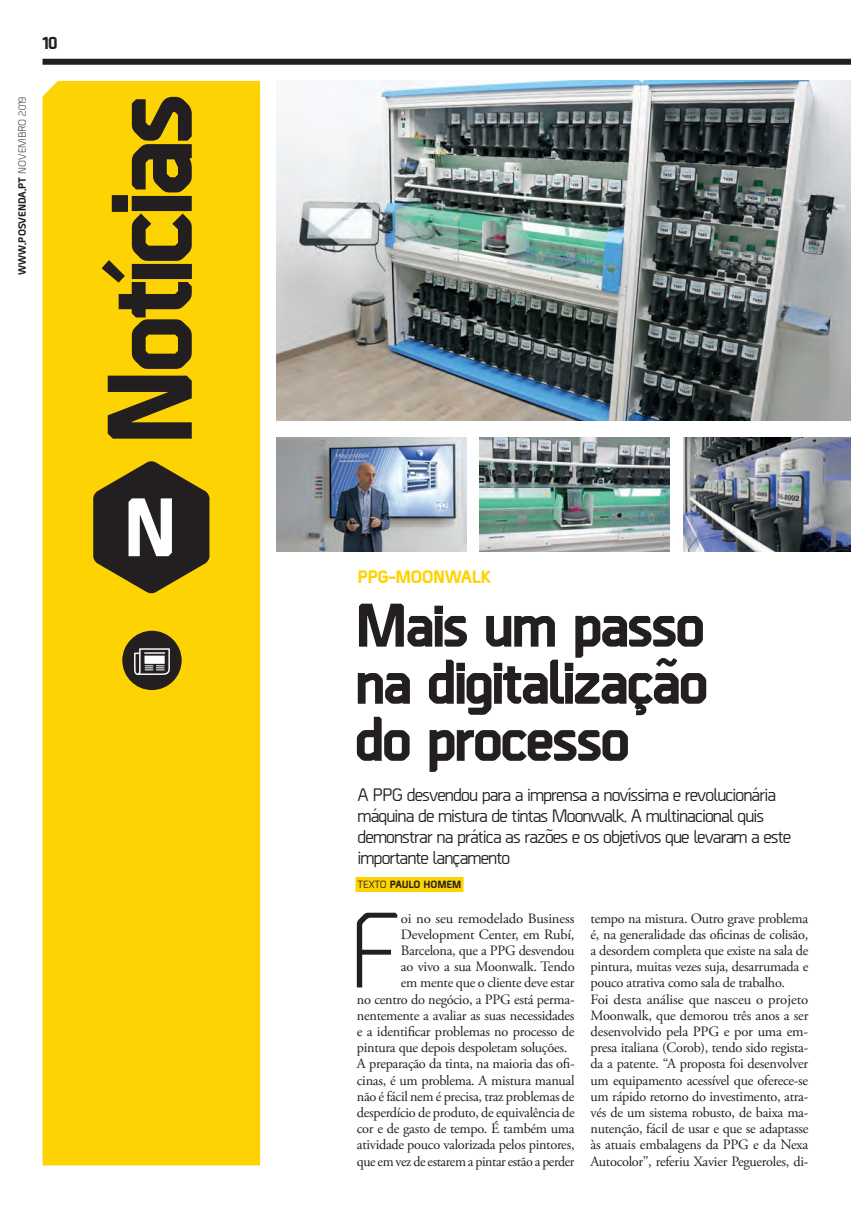
<style>
.page{position:relative;width:851px;height:1212px;background:#fff}
.page>*{position:absolute;margin:0;border:0;box-sizing:border-box;transform-origin:0 0}
._1_titulo_34pt{font:800 120px "Borda";letter-spacing:-.045em;color:#231f20}
.TEXTO1{font:106.8px "Borda";color:#231f20}
._1_titulo_34pt-2{font:800 82.65px "Borda";color:#fff}
._1_titulo_34pt-3{font:800 61.5px "Borda";letter-spacing:-.045em;color:#231f20}
.t1{font:500 18px/21px "Borda";letter-spacing:-.05em;color:#231f20}
._1_titulo_34pt-4{font:800 18px "Borda";letter-spacing:-.035em;color:#fed304}
.t2{font:800 18px "Borda";color:#231f20}
.TEXTO1-2{font:14.25px/16.2px "Adobe Garamond Pro";letter-spacing:-.02em;color:#231f20;text-align:justify}
.t3{font:800 10.5px "Borda";color:#231f20}
.s1{font-weight:400}
.s2{font-weight:500}
</style>
<div class="page">
<div style="left:43px;top:81px;width:217px;height:1084px;background:#fed304"></div>
<svg style="left:93px;top:461px;width:116px;height:133px"></svg>
<div style="left:355px;top:877px;width:108px;height:15px;background:#fed304"></div>
<div style="left:122px;top:631px;width:60px;height:59px;background:#231f20;border-radius:50%"></div>
<svg style="left:134px;top:648px;width:36px;height:27px"></svg>
<div style="left:43px;top:59px;width:807px;height:6px;background:#231f20"></div>
<img style="left:276px;top:81px;width:574px;height:340px">
<img style="left:276px;top:438px;width:190px;height:113px">
<img style="left:479px;top:438px;width:190px;height:113px">
<img style="left:683px;top:438px;width:167px;height:113px">
<p class="t2" style="left:43px;top:29px;width:16px">10</p>
<p class="t3" style="left:15px;top:275px;width:179px;rotate:-90deg">WWW.POSVENDA.PT <span class="s1">NOVEMBRO 2019</span></p>
<p class="_1_titulo_34pt" style="left:61px;top:447px;width:356px;rotate:-90deg">Notícias</p>
<p class="_1_titulo_34pt-2" style="left:123px;top:466px;width:57px">N</p>
<p class="_1_titulo_34pt-4" style="left:357px;top:564px;width:135px">PPG-MOONWALK</p>
<p class="_1_titulo_34pt-3" style="left:354px;top:580px;width:352px">Mais um passo</p>
<p class="_1_titulo_34pt-3" style="left:354px;top:637px;width:355px">na digitalização</p>
<p class="_1_titulo_34pt-3" style="left:354px;top:694px;width:277px">do processo</p>
<p class="t1" style="left:357px;top:783px;width:435px">A PPG desvendou para a imprensa a novíssima e revolucionária máquina de mistura de tintas Moonwalk. A multinacional quis demonstrar na prática as razões e os objetivos que levaram a este importante lançamento</p>
<p class="t3" style="left:357px;top:876px;width:105px"><span class="s2">TEXTO</span> PAULO HOMEM</p>
<p class="TEXTO1" style="left:347px;top:879px;width:58px">F</p>
<p class="TEXTO1-2" style="left:401px;top:910px;width:175px">oi no seu remodelado Business</p>
<p class="TEXTO1-2" style="left:401px;top:927px;width:175px">Development Center, em Rubí,</p>
<p class="TEXTO1-2" style="left:401px;top:943px;width:175px">Barcelona, que a PPG desvendou</p>
<p class="TEXTO1-2" style="left:401px;top:959px;width:175px">ao vivo a sua Moonwalk. Tendo</p>
<p class="TEXTO1-2" style="left:401px;top:975px;width:175px">em mente que o cliente deve estar</p>
<p class="TEXTO1-2" style="left:357px;top:991px;width:219px">no centro do negócio, a PPG está perma-</p>
<p class="TEXTO1-2" style="left:357px;top:1008px;width:219px">nentemente a avaliar as suas necessidades</p>
<p class="TEXTO1-2" style="left:357px;top:1024px;width:219px">e a identificar problemas no processo de</p>
<p class="TEXTO1-2" style="left:357px;top:1040px;width:212px">pintura que depois despoletam soluções.</p>
<p class="TEXTO1-2" style="left:357px;top:1056px;width:219px">A preparação da tinta, na maioria das ofi&shy;cinas, é um problema. A mistura manual não é fácil nem é precisa, traz problemas de desperdício de produto, de equivalência de cor e de gasto de tempo. É também uma atividade pouco valorizada pelos pintores, que em vez de estarem a pintar estão a perder</p>
<p class="TEXTO1-2" style="left:590px;top:910px;width:219px">tempo na mistura. Outro grave problema é, na generalidade das oficinas de colisão, a desordem completa que existe na sala de pintura, muitas vezes suja, desarrumada e pouco atrativa como sala de trabalho.</p>
<p class="TEXTO1-2" style="left:590px;top:991px;width:219px">Foi desta análise que nasceu o projeto Moonwalk, que demorou três anos a ser desenvolvido pela PPG e por uma em&shy;presa italiana (Corob), tendo sido regista&shy;da a patente. “A proposta foi desenvolver um equipamento acessível que oferece-se um rápido retorno do investimento, atra&shy;vés de um sistema robusto, de baixa ma&shy;nutenção, fácil de usar e que se adaptasse às atuais embalagens da PPG e da Nexa Autocolor”, referiu Xavier Pegueroles, di-</p>
</div>
